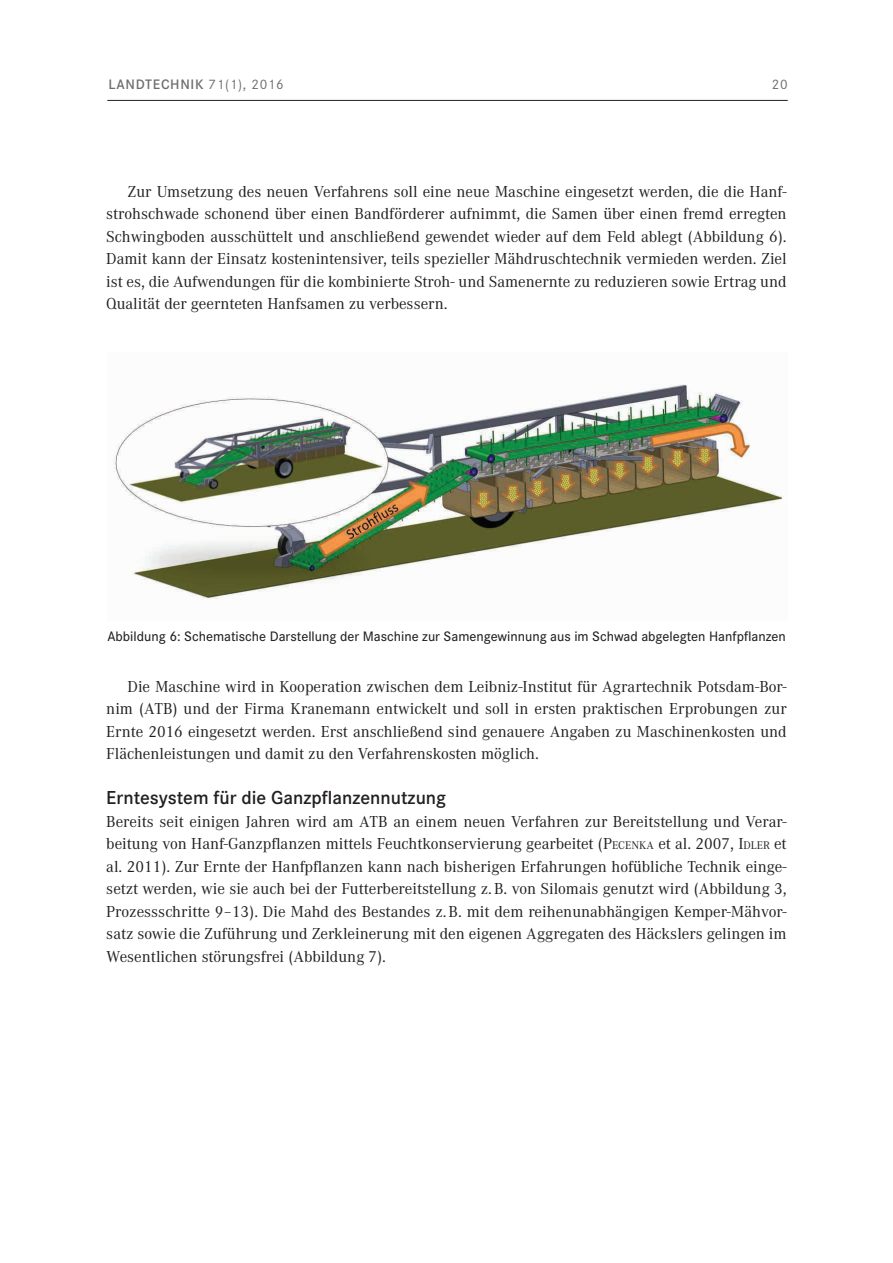
<style>
.page{position:relative;width:893px;height:1263px;background:#fff}
.page>*{position:absolute;margin:0;border:0;box-sizing:border-box;transform-origin:0 0}
.t1{font:600 19.5px "Corporate S";color:#231f20}
.t2{font:16.5px/22.5px "Corporate A";color:#231f20;text-align:justify}
.t3{font:500 14.25px "Corporate S";color:#231f20}
.t4{font:600 14.25px "Corporate S";letter-spacing:.05em;color:#6c6d70}
.t5{font:14.25px "Corporate S";color:#6c6d70}
.s1{font-weight:400}
.s2{font-style:inherit}
.s3{font-size:11.55px}
</style>
<div class="page">
<hr style="left:107px;top:100px;width:681px;height:1px;background:#231f20">
<img style="left:113px;top:384px;width:670px;height:216px">
<p class="t4" style="left:108px;top:76px;width:177px">landtechnik <span class="s1">71(1), 2016</span></p>
<p class="t5" style="left:772px;top:76px;width:17px">20</p>
<p class="t2" style="left:106px;top:180px;width:682px;text-indent:21px">Zur Umsetzung des neuen Verfahrens soll eine neue Maschine eingesetzt werden, die die Hanf&shy;strohschwade schonend über einen Bandförderer aufnimmt, die Samen über einen fremd erregten Schwingboden ausschüttelt und anschließend gewendet wieder auf dem Feld ablegt (Abbildung 6).<br>Damit kann der Einsatz kostenintensiver, teils spezieller Mähdruschtechnik vermieden werden. Ziel ist es, die Aufwendungen für die kombinierte Stroh- und Samenernte zu reduzieren sowie Ertrag und Qualität der geernteten Hanfsamen zu verbessern.</p>
<p class="t3" style="left:107px;top:628px;width:680px">Abbildung 6: Schematische Darstellung der Maschine zur Samengewinnung aus im Schwad abgelegten Hanfpflanzen</p>
<p class="t2" style="left:106px;top:676px;width:682px;text-indent:21px">Die Maschine wird in Kooperation zwischen dem Leibniz-Institut für Agrartechnik Potsdam-Bor&shy;nim (ATB) und der Firma Kranemann entwickelt und soll in ersten praktischen Erprobungen zur Ernte 2016 eingesetzt werden. Erst anschließend sind genauere Angaben zu Maschinenkosten und Flächenleistungen und damit zu den Verfahrenskosten möglich.</p>
<p class="t1" style="left:106px;top:787px;width:341px">Erntesystem für die Ganzpflanzennutzung</p>
<p class="t2" style="left:106px;top:810px;width:682px">Bereits seit einigen Jahren wird am ATB an einem neuen Verfahren zur Bereitstellung und Verar&shy;beitung von Hanf-Ganzpflanzen mittels Feuchtkonservierung gearbeitet (<span class="s2">P</span><span class="s3">ECENKA</span> et al. <span class="s2">2007, I</span><span class="s3">DLER</span> et al. <span class="s2">2011</span>). Zur Ernte der Hanfpflanzen kann nach bisherigen Erfahrungen hofübliche Technik einge&shy;setzt werden, wie sie auch bei der Futterbereitstellung z.B. von Silomais genutzt wird (Abbildung 3, Prozessschritte 9–13). Die Mahd des Bestandes z.B. mit dem reihenunabhängigen Kemper-Mähvor&shy;satz sowie die Zuführung und Zerkleinerung mit den eigenen Aggregaten des Häckslers gelingen im Wesentlichen störungsfrei (Abbildung 7).</p>
</div>
